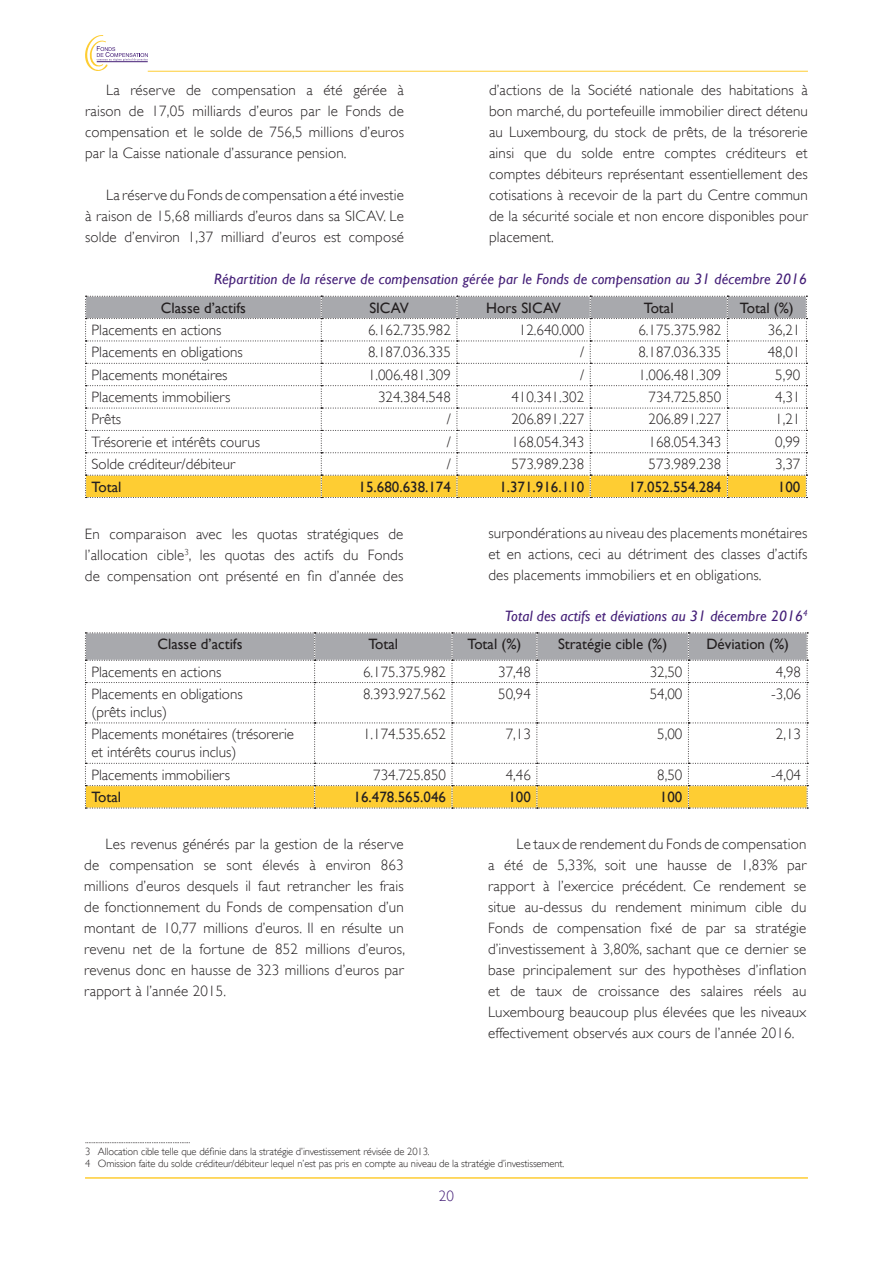
<style>
.page{position:relative;width:893px;height:1263px;background:#fff}
.page>*{position:absolute;margin:0;border:0;box-sizing:border-box;transform-origin:0 0}
.Laafenden_Text{font:300 15px/21px "Gill Sans";color:#231f20;text-align:justify}
.t1{font:15px "Gill Sans";color:#231f20}
.Ennertitel{font:italic 15px "Gill Sans";letter-spacing:.01em;color:#441e77}
.t2{font:300 15px "Gill Sans";color:#441e77}
.Ennertitel-2{font:300 10.5px "Gill Sans";letter-spacing:-.01em;color:#231f20}
</style>
<div class="page">
<hr style="left:85px;top:1177px;width:723px;height:2px;background:#fecd33">
<hr style="left:148px;top:71px;width:660px;height:1px;background:#fecd33">
<svg style="left:85px;top:35px;width:63px;height:37px"></svg>
<svg style="left:85px;top:296px;width:722px;height:202px"></svg>
<svg style="left:85px;top:632px;width:723px;height:177px"></svg>
<p class="Laafenden_Text" style="left:489px;top:80px;width:320px">d’actions de la Société nationale des habitations à bon marché, du portefeuille immobilier direct détenu au Luxembourg, du stock de prêts, de la trésorerie ainsi que du solde entre comptes créditeurs et comptes débiteurs représentant essentiellement des cotisations à recevoir de la part du Centre commun de la sécurité sociale et non encore disponibles pour placement.</p>
<p class="Ennertitel" style="left:214px;top:271px;width:594px">Répartition de la réserve de compensation gérée par le Fonds de compensation au 31 décembre 2016</p>
<p class="Laafenden_Text" style="left:85px;top:80px;width:320px;text-indent:21px">La réserve de compensation a été gérée à raison de 17,05 milliards d’euros par le Fonds de compensation et le solde de 756,5 millions d’euros par la Caisse nationale d’assurance pension.</p>
<p class="Laafenden_Text" style="left:85px;top:185px;width:320px;text-indent:21px">La réserve du Fonds de compensation a été investie à raison de 15,68 milliards d’euros dans sa SICAV. Le solde d’environ 1,37 milliard d’euros est composé</p>
<p class="t1" style="left:161px;top:299px;width:86px">Classe d’actifs</p>
<p class="t1" style="left:369px;top:299px;width:41px">SICAV</p>
<p class="t1" style="left:486px;top:299px;width:76px">Hors SICAV</p>
<p class="t1" style="left:644px;top:299px;width:31px">Total</p>
<p class="t1" style="left:740px;top:299px;width:55px">Total (%)</p>
<p class="Laafenden_Text" style="left:92px;top:319px;width:131px">Placements en actions</p>
<p class="Laafenden_Text" style="left:368px;top:319px;width:84px">6.162.735.982</p>
<p class="Laafenden_Text" style="left:519px;top:319px;width:67px">12.640.000</p>
<p class="Laafenden_Text" style="left:638px;top:319px;width:84px">6.175.375.982</p>
<p class="Laafenden_Text" style="left:768px;top:319px;width:34px">36,21</p>
<p class="Laafenden_Text" style="left:92px;top:342px;width:153px">Placements en obligations</p>
<p class="Laafenden_Text" style="left:368px;top:342px;width:84px">8.187.036.335</p>
<p class="Laafenden_Text" style="left:580px;top:342px;width:6px">/</p>
<p class="Laafenden_Text" style="left:638px;top:342px;width:84px">8.187.036.335</p>
<p class="Laafenden_Text" style="left:768px;top:342px;width:34px">48,01</p>
<p class="Laafenden_Text" style="left:92px;top:364px;width:137px">Placements monétaires</p>
<p class="Laafenden_Text" style="left:368px;top:364px;width:84px">1.006.481.309</p>
<p class="Laafenden_Text" style="left:580px;top:364px;width:6px">/</p>
<p class="Laafenden_Text" style="left:638px;top:364px;width:84px">1.006.481.309</p>
<p class="Laafenden_Text" style="left:775px;top:364px;width:27px">5,90</p>
<p class="Laafenden_Text" style="left:92px;top:386px;width:140px">Placements immobiliers</p>
<p class="Laafenden_Text" style="left:378px;top:386px;width:74px">324.384.548</p>
<p class="Laafenden_Text" style="left:511px;top:386px;width:74px">410.341.302</p>
<p class="Laafenden_Text" style="left:648px;top:386px;width:74px">734.725.850</p>
<p class="Laafenden_Text" style="left:775px;top:386px;width:27px">4,31</p>
<p class="Laafenden_Text" style="left:92px;top:409px;width:31px">Prêts</p>
<p class="Laafenden_Text" style="left:447px;top:409px;width:6px">/</p>
<p class="Laafenden_Text" style="left:511px;top:409px;width:74px">206.891.227</p>
<p class="Laafenden_Text" style="left:648px;top:409px;width:74px">206.891.227</p>
<p class="Laafenden_Text" style="left:775px;top:409px;width:27px">1,21</p>
<p class="Laafenden_Text" style="left:92px;top:431px;width:170px">Trésorerie et intérêts courus</p>
<p class="Laafenden_Text" style="left:447px;top:431px;width:6px">/</p>
<p class="Laafenden_Text" style="left:511px;top:431px;width:74px">168.054.343</p>
<p class="Laafenden_Text" style="left:648px;top:431px;width:74px">168.054.343</p>
<p class="Laafenden_Text" style="left:775px;top:431px;width:27px">0,99</p>
<p class="Laafenden_Text" style="left:92px;top:454px;width:145px">Solde créditeur/débiteur</p>
<p class="Laafenden_Text" style="left:447px;top:454px;width:6px">/</p>
<p class="Laafenden_Text" style="left:511px;top:454px;width:74px">573.989.238</p>
<p class="Laafenden_Text" style="left:648px;top:454px;width:74px">573.989.238</p>
<p class="Laafenden_Text" style="left:775px;top:454px;width:27px">3,37</p>
<p class="t1" style="left:92px;top:478px;width:31px">Total</p>
<p class="t1" style="left:359px;top:478px;width:94px">15.680.638.174</p>
<p class="t1" style="left:499px;top:478px;width:86px">1.371.916.110</p>
<p class="t1" style="left:629px;top:478px;width:94px">17.052.554.284</p>
<p class="t1" style="left:778px;top:478px;width:24px">100</p>
<p class="Laafenden_Text" style="left:85px;top:524px;width:320px">En comparaison avec les quotas stratégiques de l’allocation cible<sup>3</sup>, les quotas des actifs du Fonds de compensation ont présenté en fin d’année des</p>
<p class="Laafenden_Text" style="left:488px;top:522px;width:320px">surpondérations au niveau des placements monétaires et en actions, ceci au détriment des classes d’actifs des placements immobiliers et en obligations.</p>
<p class="Ennertitel" style="left:505px;top:608px;width:304px">Total des actifs et déviations au 31 décembre 2016<sup>4</sup></p>
<p class="t1" style="left:158px;top:635px;width:86px">Classe d’actifs</p>
<p class="t1" style="left:368px;top:635px;width:31px">Total</p>
<p class="t1" style="left:468px;top:635px;width:55px">Total (%)</p>
<p class="t1" style="left:558px;top:635px;width:111px">Stratégie cible (%)</p>
<p class="t1" style="left:706px;top:635px;width:84px">Déviation (%)</p>
<p class="Laafenden_Text" style="left:91px;top:661px;width:131px">Placements en actions</p>
<p class="Laafenden_Text" style="left:363px;top:661px;width:84px">6.175.375.982</p>
<p class="Laafenden_Text" style="left:498px;top:661px;width:34px">37,48</p>
<p class="Laafenden_Text" style="left:650px;top:661px;width:34px">32,50</p>
<p class="Laafenden_Text" style="left:776px;top:661px;width:27px">4,98</p>
<p class="Laafenden_Text" style="left:91px;top:683px;width:153px">Placements en obligations</p>
<p class="Laafenden_Text" style="left:91px;top:701px;width:77px">(prêts inclus)</p>
<p class="Laafenden_Text" style="left:363px;top:683px;width:84px">8.393.927.562</p>
<p class="Laafenden_Text" style="left:498px;top:683px;width:34px">50,94</p>
<p class="Laafenden_Text" style="left:650px;top:683px;width:34px">54,00</p>
<p class="Laafenden_Text" style="left:771px;top:683px;width:31px">-3,06</p>
<p class="Laafenden_Text" style="left:91px;top:725px;width:204px;line-height:18px">Placements monétaires (trésorerie et intérêts courus inclus)</p>
<p class="Laafenden_Text" style="left:363px;top:724px;width:84px">1.174.535.652</p>
<p class="Laafenden_Text" style="left:506px;top:724px;width:27px">7,13</p>
<p class="Laafenden_Text" style="left:657px;top:724px;width:27px">5,00</p>
<p class="Laafenden_Text" style="left:776px;top:724px;width:27px">2,13</p>
<p class="Laafenden_Text" style="left:91px;top:764px;width:140px">Placements immobiliers</p>
<p class="Laafenden_Text" style="left:373px;top:764px;width:74px">734.725.850</p>
<p class="Laafenden_Text" style="left:506px;top:764px;width:27px">4,46</p>
<p class="Laafenden_Text" style="left:657px;top:764px;width:27px">8,50</p>
<p class="Laafenden_Text" style="left:771px;top:764px;width:31px">-4,04</p>
<p class="t1" style="left:91px;top:788px;width:31px">Total</p>
<p class="t1" style="left:354px;top:788px;width:94px">16.478.565.046</p>
<p class="t1" style="left:508px;top:788px;width:24px">100</p>
<p class="t1" style="left:660px;top:788px;width:24px">100</p>
<p class="Laafenden_Text" style="left:84px;top:834px;width:322px;text-indent:21px">Les revenus générés par la gestion de la réserve de compensation se sont élevés à environ 863 millions d’euros desquels il faut retrancher les frais de fonctionnement du Fonds de compensation d’un montant de 10,77 millions d’euros. Il en résulte un revenu net de la fortune de 852 millions d’euros, revenus donc en hausse de 323 millions d’euros par rapport à l’année 2015.</p>
<p class="Laafenden_Text" style="left:488px;top:834px;width:320px;text-indent:29px">Le taux de rendement du Fonds de compensation a été de 5,33%, soit une hausse de 1,83% par rapport à l’exercice précédent. Ce rendement se situe au-dessus du rendement minimum cible du Fonds de compensation fixé de par sa stratégie d’investissement à 3,80%, sachant que ce dernier se base principalement sur des hypothèses d’inflation et de taux de croissance des salaires réels au Luxembourg beaucoup plus élevées que les niveaux effectivement observés aux cours de l’année 2016.</p>
<p class="Ennertitel-2" style="left:85px;top:1133px;width:107px">............................................................</p>
<p class="Ennertitel-2" style="left:85px;top:1145px;width:346px">3 Allocation cible telle que définie dans la stratégie d’investissement révisée de 2013.</p>
<p class="Ennertitel-2" style="left:85px;top:1157px;width:481px">4 Omission faite du solde créditeur/débiteur lequel n’est pas pris en compte au niveau de la stratégie d’investissement.</p>
<p class="t2" style="left:439px;top:1187px;width:16px">20</p>
</div>
